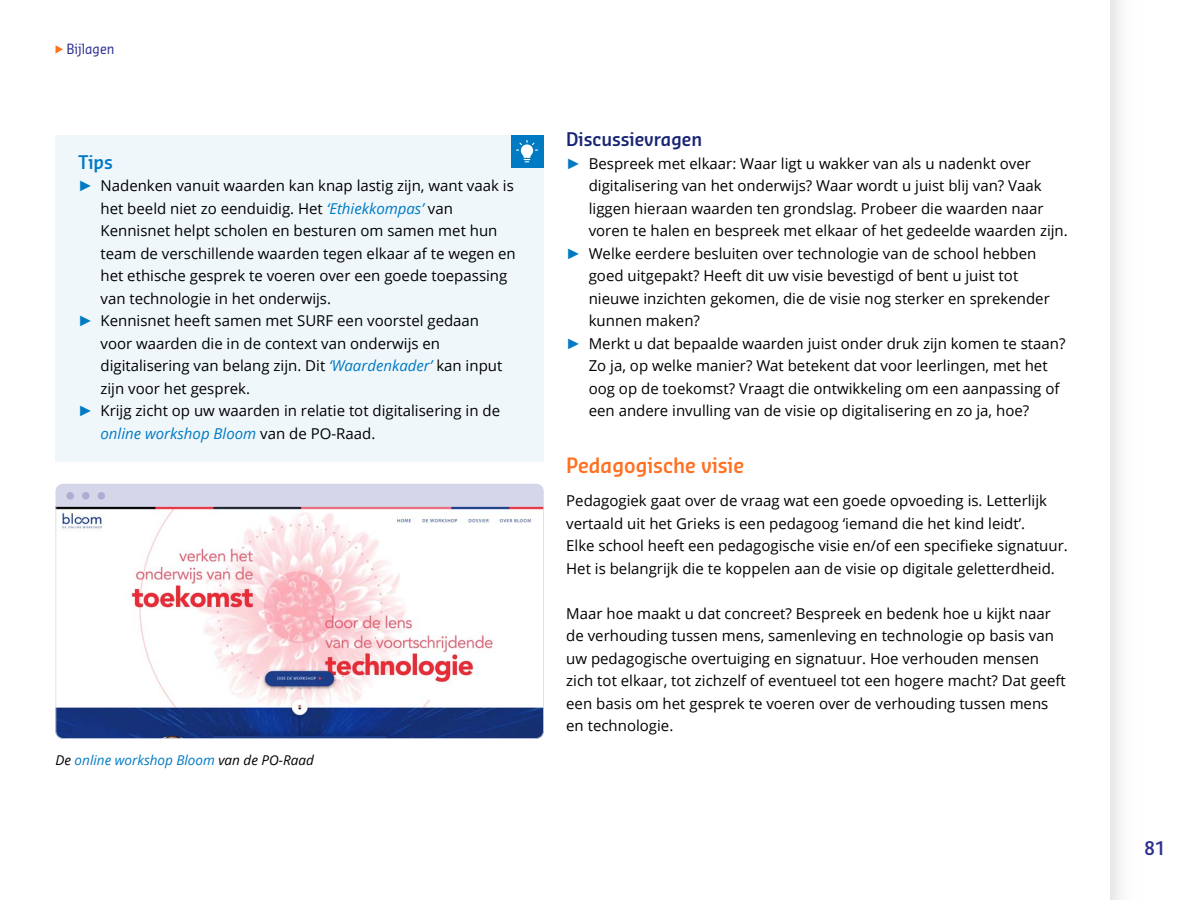
<style>
.page{position:relative;width:1200px;height:900px;background:#fff}
.page>*{position:absolute;margin:0;border:0;box-sizing:border-box;transform-origin:0 0}
.t1{font:600 20.25px "Sansa Sm Con Pro";color:#ff7021}
.t2{font:600 18px "Sansa Sm Con Pro";color:#172474}
.t3{font:600 18px "Sansa Sm Con Pro";color:#007ac3}
.t4{font:600 18px "Sansa Sm Con Pro";color:#2e3192}
.t5{font:15px/22.5px "Open Sans";color:#000}
.t6{font:italic 15px "Open Sans";color:#007ac3}
.t7{font:italic 13.5px "Open Sans";color:#007ac3}
.t8{font:13.5px "Sansa Sm Con Pro";color:#2e3192}
.s1{font-family:"Arial";color:#007ac3}
.s2{font-style:italic;color:#007ac3}
.s3{font-style:normal;color:#000}
.s4{color:#000}
</style>
<div class="page">
<div style="left:1110px;top:0;width:45px;height:900px;background:linear-gradient(to right,#f0eff0,#fff)"></div>
<svg style="left:56px;top:45px;width:7px;height:9px"></svg>
<div style="left:56px;top:135px;width:488px;height:57px;background:#f0f7fb"></div>
<div style="left:56px;top:160px;width:488px;height:167px;background:#f0f7fb"></div>
<div style="left:56px;top:295px;width:488px;height:122px;background:#f0f7fb"></div>
<div style="left:56px;top:385px;width:488px;height:77px;background:#f0f7fb"></div>
<div style="left:511px;top:135px;width:33px;height:33px;background:#007ac3"></div>
<svg style="left:516px;top:140px;width:22px;height:22px"></svg>
<div style="left:56px;top:484px;width:488px;height:22px;background:#d5d6e9"></div>
<div style="left:98px;top:492px;width:7px;height:8px;background:#abadd3;border-radius:50%"></div>
<div style="left:82px;top:492px;width:8px;height:8px;background:#abadd3;border-radius:50%"></div>
<div style="left:66px;top:492px;width:8px;height:8px;background:#abadd3;border-radius:50%"></div>
<svg style="left:56px;top:506px;width:488px;height:233px"></svg>
<p class="t8" style="left:66px;top:39px;width:50px">Bijlagen</p>
<p class="t3" style="left:78px;top:150px;width:36px">Tips</p>
<p class="t5" style="left:78px;top:174px;width:437px"><span class="s1">►</span> Nadenken vanuit waarden kan knap lastig zijn, want vaak is</p>
<p class="t5" style="left:100px;top:197px;width:354px">het beeld niet zo eenduidig. Het <span class="s2">‘Ethiekkompas’</span> van</p>
<p class="t5" style="left:100px;top:219px;width:399px">Kennisnet helpt scholen en besturen om samen met hun</p>
<p class="t5" style="left:100px;top:242px;width:417px">team de verschillende waarden tegen elkaar af te wegen en</p>
<p class="t5" style="left:100px;top:264px;width:408px">het ethische gesprek te voeren over een goede toepassing</p>
<p class="t5" style="left:100px;top:287px;width:232px">van technologie in het onderwijs.</p>
<p class="t5" style="left:78px;top:309px;width:403px"><span class="s1">►</span> Kennisnet heeft samen met SURF een voorstel gedaan</p>
<p class="t5" style="left:100px;top:332px;width:341px">voor waarden die in de context van onderwijs en</p>
<p class="t5" style="left:100px;top:354px;width:403px">digitalisering van belang zijn. Dit <span class="s2">‘Waardenkader’</span> kan input</p>
<p class="t5" style="left:100px;top:377px;width:151px">zijn voor het gesprek.</p>
<p class="t5" style="left:78px;top:399px;width:424px"><span class="s1">►</span> Krijg zicht op uw waarden in relatie tot digitalisering in de</p>
<p class="t6" style="left:100px;top:423px;width:276px">online workshop Bloom <span class="s3">van de PO-Raad.</span></p>
<p class="t7" style="left:56px;top:751px;width:260px"><span class="s4">De</span> online workshop Bloom <span class="s4">van de PO-Raad</span></p>
<p class="t2" style="left:566px;top:127px;width:137px">Discussievragen</p>
<p class="t5" style="left:566px;top:152px;width:466px"><span class="s1">►</span> Bespreek met elkaar: Waar ligt u wakker van als u nadenkt over</p>
<p class="t5" style="left:589px;top:174px;width:455px">digitalisering van het onderwijs? Waar wordt u juist blij van? Vaak</p>
<p class="t5" style="left:589px;top:197px;width:456px">liggen hieraan waarden ten grondslag. Probeer die waarden naar</p>
<p class="t5" style="left:589px;top:219px;width:481px">voren te halen en bespreek met elkaar of het gedeelde waarden zijn.</p>
<p class="t5" style="left:566px;top:242px;width:472px"><span class="s1">►</span> Welke eerdere besluiten over technologie van de school hebben</p>
<p class="t5" style="left:589px;top:264px;width:431px">goed uitgepakt? Heeft dit uw visie bevestigd of bent u juist tot</p>
<p class="t5" style="left:589px;top:287px;width:463px">nieuwe inzichten gekomen, die de visie nog sterker en sprekender</p>
<p class="t5" style="left:589px;top:309px;width:113px">kunnen maken?</p>
<p class="t5" style="left:566px;top:332px;width:501px"><span class="s1">►</span> Merkt u dat bepaalde waarden juist onder druk zijn komen te staan?</p>
<p class="t5" style="left:589px;top:354px;width:460px">Zo ja, op welke manier? Wat betekent dat voor leerlingen, met het</p>
<p class="t5" style="left:589px;top:377px;width:472px">oog op de toekomst? Vraagt die ontwikkeling om een aanpassing of</p>
<p class="t5" style="left:589px;top:399px;width:442px">een andere invulling van de visie op digitalisering en zo ja, hoe?</p>
<h1 class="t1" style="left:566px;top:451px;width:179px">Pedagogische visie</h1>
<p class="t5" style="left:566px;top:489px;width:503px">Pedagogiek gaat over de vraag wat een goede opvoeding is. Letterlijk vertaald uit het Grieks is een pedagoog ‘iemand die het kind leidt’.<br>Elke school heeft een pedagogische visie en/of een specifieke signatuur.<br>Het is belangrijk die te koppelen aan de visie op digitale geletterdheid.</p>
<p class="t5" style="left:566px;top:602px;width:501px">Maar hoe maakt u dat concreet? Bespreek en bedenk hoe u kijkt naar de verhouding tussen mens, samenleving en technologie op basis van uw pedagogische overtuiging en signatuur. Hoe verhouden mensen zich tot elkaar, tot zichzelf of eventueel tot een hogere macht? Dat geeft een basis om het gesprek te voeren over de verhouding tussen mens en technologie.</p>
<p class="t4" style="left:1145px;top:836px;width:22px">81</p>
</div>
